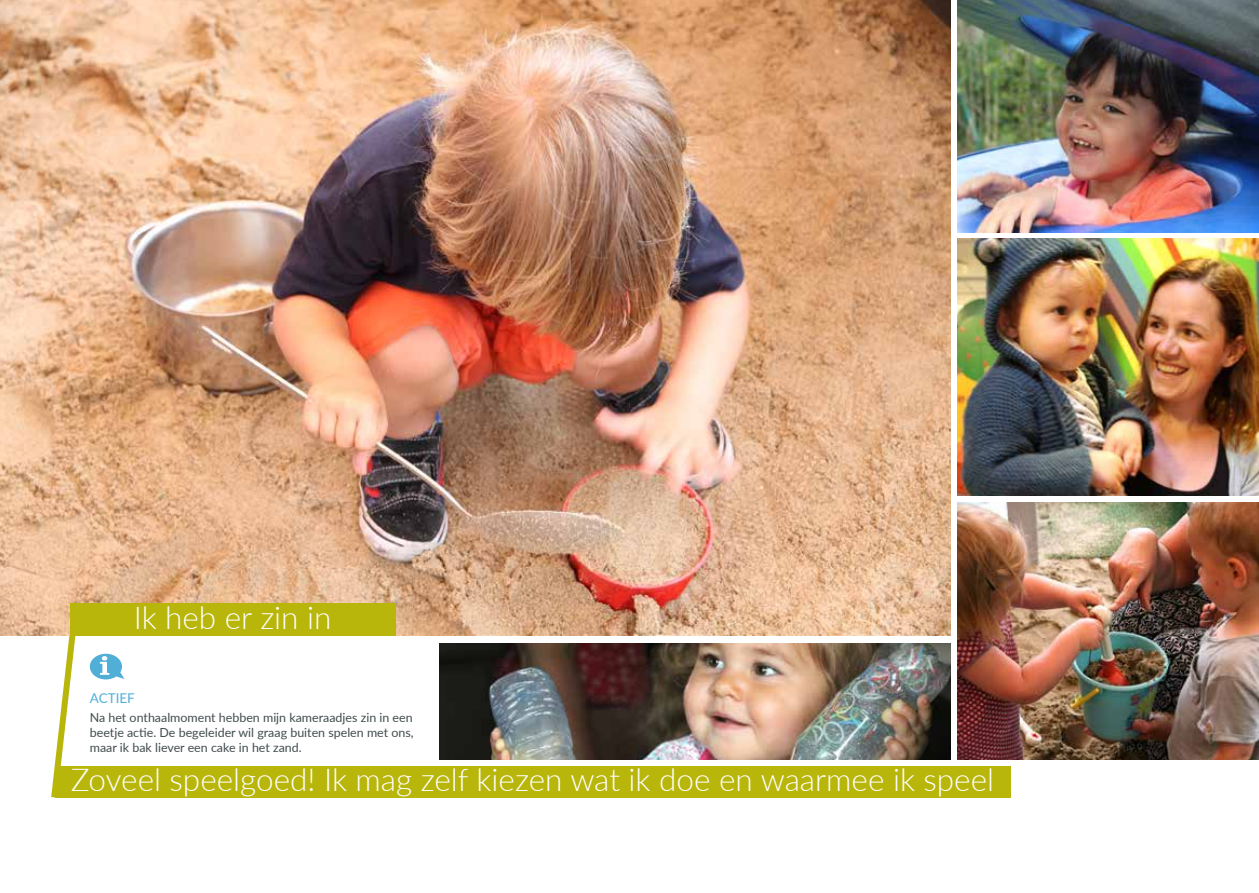
<style>
.page{position:relative;width:1259px;height:893px;background:#fff}
.page>*{position:absolute;margin:0;border:0;box-sizing:border-box;transform-origin:0 0}
.t1{font:300 31.5px "Lato";color:#fff}
.t2{font:13.5px "Lato";color:#51afd7}
.t3{font:12.45px/15px "Lato";color:#414c4e;text-align:justify}
</style>
<div class="page">
<img style="left:957px;top:238px;width:302px;height:258px">
<img style="left:957px;top:502px;width:302px;height:257px">
<svg style="left:51px;top:636px;width:25px;height:162px"></svg>
<img style="left:957px;top:0;width:302px;height:232px">
<img style="left:440px;top:643px;width:510px;height:116px">
<img style="left:0;top:0;width:950px;height:636px">
<svg style="left:90px;top:654px;width:34px;height:25px"></svg>
<div style="left:55px;top:766px;width:955px;height:32px;background:#b8b60a"></div>
<div style="left:70px;top:603px;width:325px;height:33px;background:#b8b60a"></div>
<h1 class="t1" style="left:96px;top:595px;width:274px">We heb en er zin in</h1>
<h1 class="t1" style="left:134px;top:595px;width:199px">Ik heb er zin in</h1>
<p class="t2" style="left:90px;top:688px;width:47px">ACTIEF</p>
<p class="t3" style="left:90px;top:710px;width:325px">Na het onthaalmoment hebben mijn kameraadjes zin in een beetje actie. De begeleider wil graag buiten spelen met ons, maar ik bak liever een cake in het zand.</p>
<h1 class="t1" style="left:71px;top:758px;width:925px">Zoveel speelgoed! Ik mag zelf kiezen wat ik doe en waarmee ik speel</h1>
</div>
